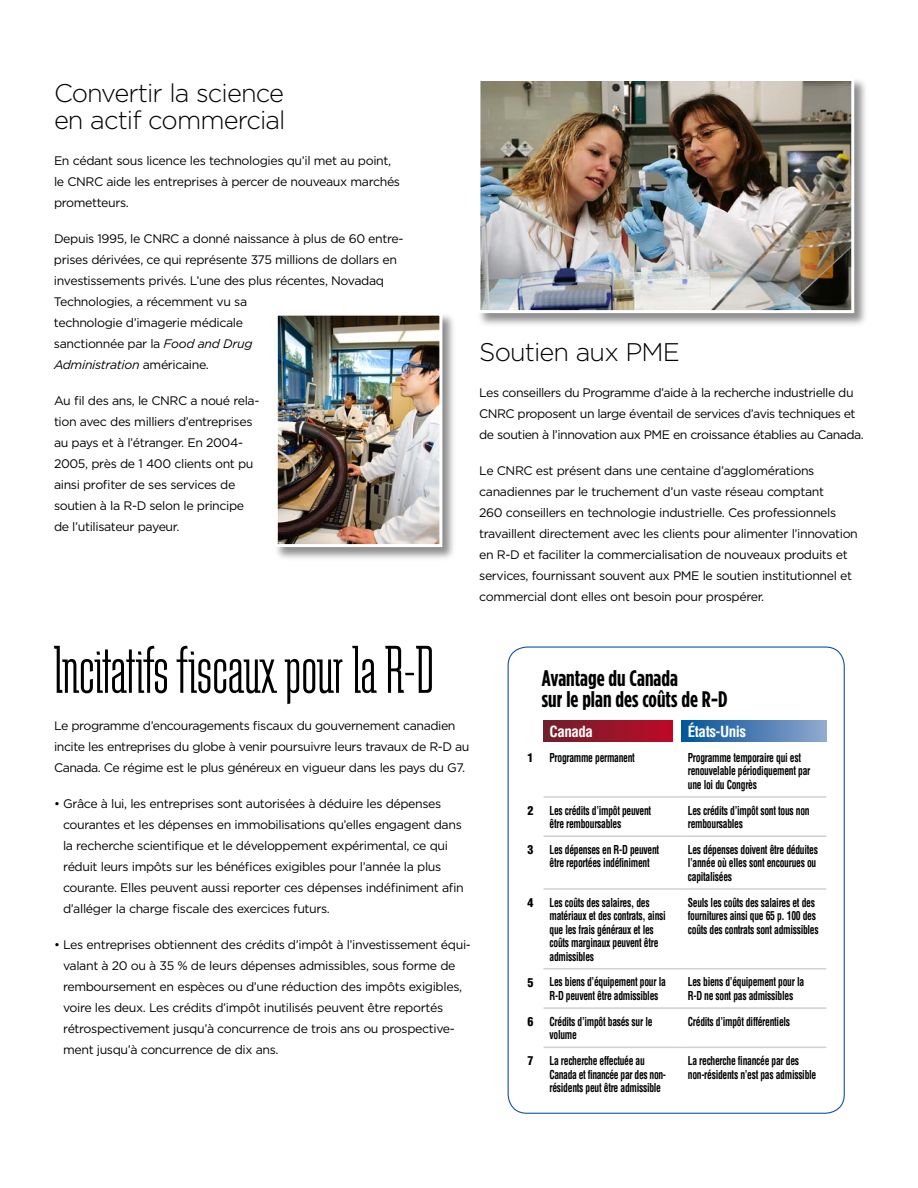
<style>
.page{position:relative;width:918px;height:1188px;background:#fff}
.page>*{position:absolute;margin:0;border:0;box-sizing:border-box;transform-origin:0 0}
.t1{font:300 70.5px "Schindler";color:#000}
.t2{font:300 25.5px/27px "Gotham";letter-spacing:-.035em;color:#000}
.t3{font:700 22.5px/21px "Gotham Condensed";color:#000}
.t4{font:700 condensed 15px "Helvetica";letter-spacing:-.03em;color:#fff}
.t5{font:12.3px/21px "Gotham";letter-spacing:-.03em;color:#000}
.t6{font:700 condensed 12px/13.5px "Helvetica";letter-spacing:-.03em;color:#000;scale:.8 1}
.t7{font:900 condensed 12px "Helvetica";color:#000}
.s1{font-style:italic}
</style>
<div class="page">
<div style="left:273px;top:310px;width:185px;height:252px;background:#000;opacity:.45"></div>
<img style="left:279px;top:317px;width:159px;height:226px">
<div style="left:275px;top:313px;width:167px;height:234px;border:3px solid #fff"></div>
<div style="left:475px;top:76px;width:394px;height:252px;background:#000;opacity:.45"></div>
<img style="left:481px;top:82px;width:369px;height:227px">
<div style="left:477px;top:78px;width:377px;height:235px;border:3px solid #fff"></div>
<svg style="left:507px;top:646px;width:338px;height:467px"></svg>
<div style="left:544px;top:721px;width:128px;height:20px;background:linear-gradient(to right,#70202c,#bd0a27)"></div>
<div style="left:682px;top:721px;width:144px;height:20px;background:linear-gradient(to right,#005498,#92a6ce)"></div>
<hr style="left:544px;top:796px;width:128px;height:2px;background:#d0d0d0">
<svg style="left:672px;top:796px;width:10px;height:2px"></svg>
<hr style="left:682px;top:796px;width:144px;height:2px;background:#d0d0d0">
<hr style="left:544px;top:835px;width:128px;height:2px;background:#d0d0d0">
<svg style="left:672px;top:835px;width:10px;height:2px"></svg>
<hr style="left:682px;top:835px;width:144px;height:2px;background:#d0d0d0">
<hr style="left:544px;top:888px;width:128px;height:2px;background:#d0d0d0">
<svg style="left:672px;top:888px;width:10px;height:2px"></svg>
<hr style="left:682px;top:888px;width:144px;height:2px;background:#d0d0d0">
<hr style="left:544px;top:968px;width:128px;height:2px;background:#d0d0d0">
<svg style="left:672px;top:968px;width:10px;height:2px"></svg>
<hr style="left:682px;top:968px;width:144px;height:2px;background:#d0d0d0">
<hr style="left:544px;top:1007px;width:128px;height:2px;background:#d0d0d0">
<svg style="left:672px;top:1007px;width:10px;height:2px"></svg>
<hr style="left:682px;top:1007px;width:144px;height:2px;background:#d0d0d0">
<hr style="left:544px;top:1047px;width:128px;height:1px;background:#d0d0d0">
<hr style="left:682px;top:1047px;width:144px;height:1px;background:#d0d0d0">
<h2 class="t2" style="left:54px;top:79px;width:233px">Convertir la science en actif commercial</h2>
<p class="t5" style="left:54px;top:150px;width:348px">En cédant sous licence les technologies qu’il met au point, le CNRC aide les entreprises à percer de nouveaux marchés prometteurs.</p>
<p class="t5" style="left:54px;top:228px;width:351px">Depuis 1995, le CNRC a donné naissance à plus de 60 entre&shy;prises dérivées, ce qui représente 375 millions de dollars en investissements privés. L’une des plus récentes, Novadaq Technologies, a récemment vu sa<br>technologie d’imagerie médicale<br>sanctionnée par la <span class="s1">Food and Drug<br>Administration</span> américaine.</p>
<p class="t5" style="left:54px;top:390px;width:207px">Au fil des ans, le CNRC a noué rela&shy;tion avec des milliers d’entreprises au pays et à l’étranger. En 2004-<br>2005, près de 1 400 clients ont pu ainsi profiter de ses services de soutien à la R-D selon le principe de l’utilisateur payeur.</p>
<h2 class="t2" style="left:479px;top:338px;width:202px">Soutien aux PME</h2>
<p class="t5" style="left:479px;top:382px;width:386px">Les conseillers du Programme d’aide à la recherche industrielle du<br>CNRC proposent un large éventail de services d’avis techniques et de soutien à l’innovation aux PME en croissance établies au Canada.</p>
<p class="t5" style="left:479px;top:460px;width:380px">Le CNRC est présent dans une centaine d’agglomérations canadiennes par le truchement d’un vaste réseau comptant<br>260 conseillers en technologie industrielle. Ces professionnels travaillent directement avec les clients pour alimenter l’innovation en R-D et faciliter la commercialisation de nouveaux produits et services, fournissant souvent aux PME le soutien institutionnel et commercial dont elles ont besoin pour prospérer.</p>
<h1 class="t1" style="left:54px;top:634px;width:382px">Incitatifs fiscaux pour la R-D</h1>
<p class="t5" style="left:54px;top:715px;width:417px">Le programme d’encouragements fiscaux du gouvernement canadien incite les entreprises du globe à venir poursuivre leurs travaux de R-D au<br>Canada. Ce régime est le plus généreux en vigueur dans les pays du G7.</p>
<p class="t5" style="left:63px;top:793px;width:402px;text-indent:-9px">• Grâce à lui, les entreprises sont autorisées à déduire les dépenses courantes et les dépenses en immobilisations qu’elles engagent dans la recherche scientifique et le développement expérimental, ce qui réduit leurs impôts sur les bénéfices exigibles pour l’année la plus courante. Elles peuvent aussi reporter ces dépenses indéfiniment afin d’alléger la charge fiscale des exercices futurs.</p>
<p class="t5" style="left:63px;top:934px;width:409px;text-indent:-9px">• Les entreprises obtiennent des crédits d’impôt à l’investissement équi&shy;valant à 20 ou à 35 % de leurs dépenses admissibles, sous forme de remboursement en espèces ou d’une réduction des impôts exigibles, voire les deux. Les crédits d’impôt inutilisés peuvent être reportés rétrospectivement jusqu’à concurrence de trois ans ou prospective&shy;ment jusqu’à concurrence de dix ans.</p>
<h3 class="t3" style="left:542px;top:667px;width:187px">Avantage du Canada<br>sur le plan des coûts de R-D</h3>
<p class="t4" style="left:550px;top:722px;width:45px">Canada</p>
<p class="t4" style="left:688px;top:722px;width:60px">États-Unis</p>
<p class="t7" style="left:528px;top:750px;width:7px">1</p>
<p class="t6" style="left:550px;top:751px;width:108px">Programme permanent</p>
<p class="t6" style="left:688px;top:751px;width:155px">Programme temporaire qui est renouvelable périodiquement par une loi du Congrès</p>
<p class="t7" style="left:528px;top:803px;width:7px">2</p>
<p class="t6" style="left:550px;top:803px;width:129px">Les crédits d’impôt peuvent être remboursables</p>
<p class="t6" style="left:688px;top:803px;width:154px">Les crédits d’impôt sont tous non remboursables</p>
<p class="t7" style="left:528px;top:842px;width:7px">3</p>
<p class="t6" style="left:550px;top:843px;width:139px">Les dépenses en R-D peuvent être reportées indéfiniment</p>
<p class="t6" style="left:688px;top:843px;width:164px">Les dépenses doivent être déduites l’année où elles sont encourues ou capitalisées</p>
<p class="t7" style="left:528px;top:895px;width:7px">4</p>
<p class="t6" style="left:550px;top:896px;width:147px">Les coûts des salaires, des matériaux et des contrats, ainsi que les frais généraux et les coûts marginaux peuvent être admissibles</p>
<p class="t6" style="left:688px;top:896px;width:165px">Seuls les coûts des salaires et des fournitures ainsi que 65 p. 100 des coûts des contrats sont admissibles</p>
<p class="t7" style="left:528px;top:975px;width:7px">5</p>
<p class="t6" style="left:550px;top:975px;width:147px">Les biens d’équipement pour la<br>R-D peuvent être admissibles</p>
<p class="t6" style="left:688px;top:975px;width:147px">Les biens d’équipement pour la<br>R-D ne sont pas admissibles</p>
<p class="t7" style="left:528px;top:1014px;width:7px">6</p>
<p class="t6" style="left:550px;top:1015px;width:130px">Crédits d’impôt basés sur le volume</p>
<p class="t6" style="left:688px;top:1015px;width:129px">Crédits d’impôt différentiels</p>
<p class="t7" style="left:528px;top:1053px;width:7px">7</p>
<p class="t6" style="left:550px;top:1054px;width:147px">La recherche effectuée au<br>Canada et financée par des non&shy;résidents peut être admissible</p>
<p class="t6" style="left:688px;top:1054px;width:162px">La recherche financée par des non-résidents n’est pas admissible</p>
</div>
